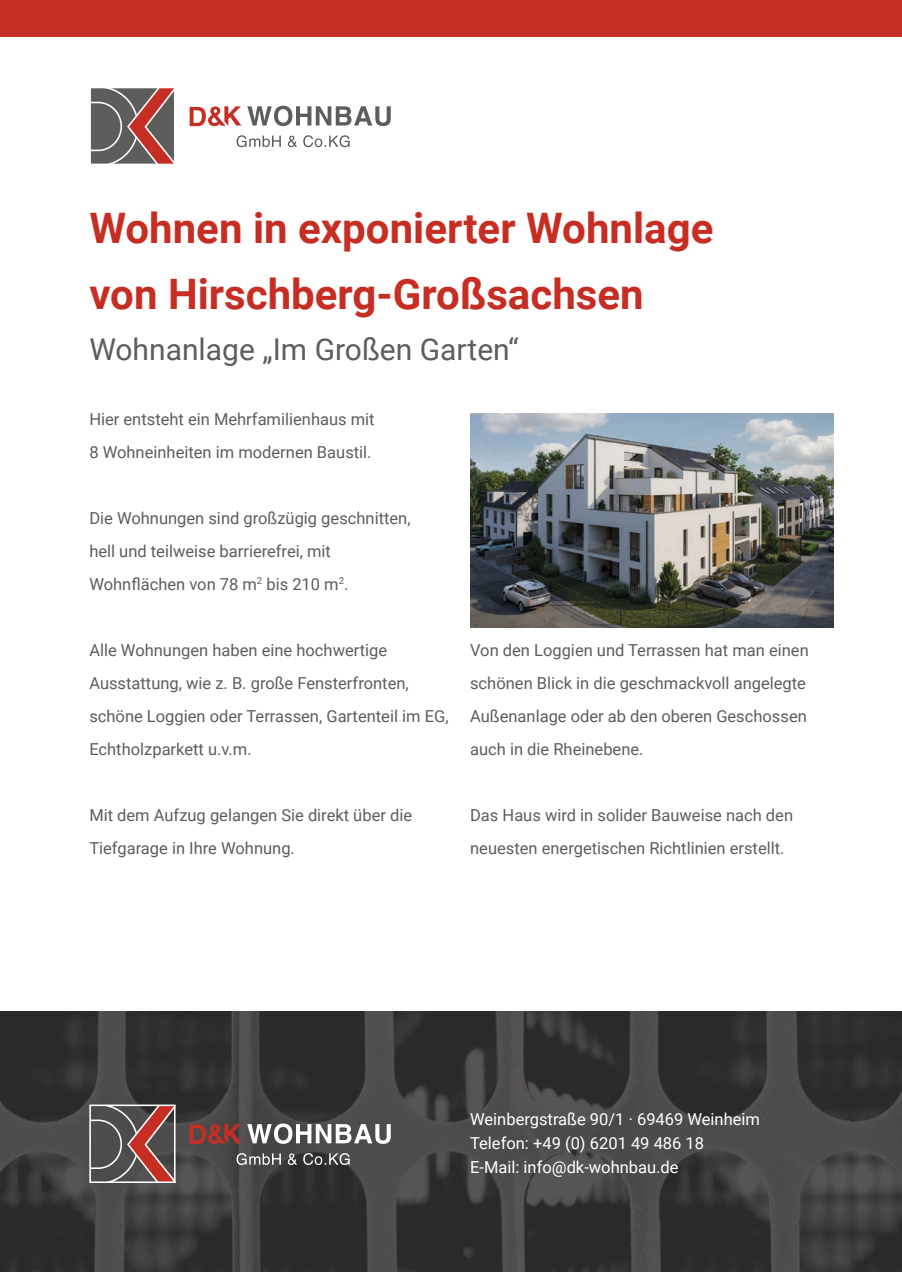
<style>
.page{position:relative;width:902px;height:1272px;background:#fff}
.page>*{position:absolute;margin:0;border:0;box-sizing:border-box;transform-origin:0 0}
.t1{font:700 42px/66px "Roboto";color:#c72e23}
.t2{font:30px "Roboto";color:#5d5d5c}
.t3{font:16.5px/33px "Roboto";color:#5d5d5c}
.t4{font:16.5px/24px "Roboto";color:#fff}
</style>
<div class="page">
<img style="left:0;top:1011px;width:901px;height:260px">
<div style="left:0;top:0;width:901px;height:36px;background:#c72e23"></div>
<svg style="left:247px;top:1123px;width:144px;height:20px"></svg>
<svg style="left:236px;top:1153px;width:113px;height:11px"></svg>
<svg style="left:92px;top:1107px;width:80px;height:72px"></svg>
<svg style="left:190px;top:1124px;width:51px;height:19px"></svg>
<div style="left:89px;top:1104px;width:86px;height:78px;border:2px solid #fff"></div>
<svg style="left:247px;top:106px;width:144px;height:20px"></svg>
<svg style="left:236px;top:135px;width:113px;height:12px"></svg>
<svg style="left:92px;top:90px;width:80px;height:72px"></svg>
<svg style="left:190px;top:106px;width:51px;height:20px"></svg>
<div style="left:89px;top:87px;width:86px;height:78px;border:2px solid #fff"></div>
<img style="left:470px;top:414px;width:363px;height:213px">
<h1 class="t1" style="left:89px;top:194px;width:625px">Wohnen in exponierter Wohnlage von Hirschberg-Großsachsen</h1>
<h2 class="t2" style="left:89px;top:328px;width:431px">Wohnanlage „Im Großen Garten“</h2>
<p class="t3" style="left:89px;top:402px;width:287px">Hier entsteht ein Mehrfamilienhaus mit<br>8 Wohneinheiten im modernen Baustil.</p>
<p class="t3" style="left:89px;top:501px;width:323px">Die Wohnungen sind großzügig geschnitten, hell und teilweise barrierefrei, mit<br>Wohnflächen von 78 m<sup>2</sup> bis 210 m<sup>2</sup>.</p>
<p class="t3" style="left:89px;top:633px;width:361px">Alle Wohnungen haben eine hochwertige Ausstattung, wie z. B. große Fensterfronten, schöne Loggien oder Terrassen, Gartenteil im EG, Echtholzparkett u.v.m.</p>
<p class="t3" style="left:89px;top:798px;width:324px">Mit dem Aufzug gelangen Sie direkt über die<br>Tiefgarage in Ihre Wohnung.</p>
<p class="t3" style="left:470px;top:633px;width:340px">Von den Loggien und Terrassen hat man einen schönen Blick in die geschmackvoll angelegte Außenanlage oder ab den oberen Geschossen auch in die Rheinebene.</p>
<p class="t3" style="left:470px;top:798px;width:324px">Das Haus wird in solider Bauweise nach den neuesten energetischen Richtlinien erstellt.</p>
<p class="t4" style="left:470px;top:1106px;width:291px">Weinbergstraße 90/1 · 69469 Weinheim<br>Telefon: +49 (0) 6201 49 486 18<br>E-Mail: info@dk-wohnbau.de</p>
</div>
